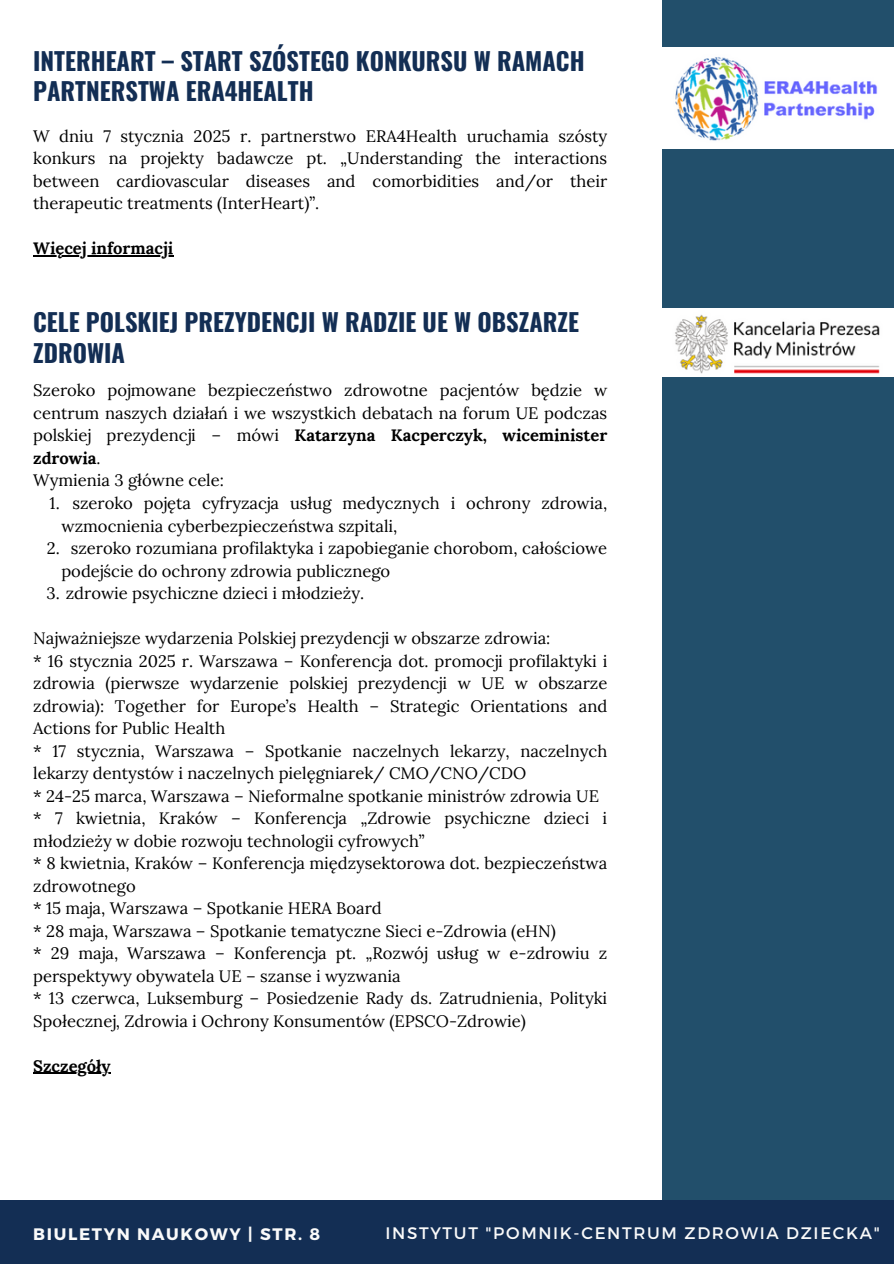
<style>
.page{position:relative;width:894px;height:1264px;background:#fff}
.page>*{position:absolute;margin:0;border:0;box-sizing:border-box;transform-origin:0 0}
.t1{font:700 24.45px/30.3px "Oswald";color:#132e54}
.t2{font:16.65px "Montserrat";letter-spacing:.1em;color:#fafafa}
.t3{font:700 16.65px "Montserrat";letter-spacing:.1em;color:#fafafa}
.t4{font:16.5px/22.5px "Lora";color:#000}
.t5{font:700 16.5px "Lora";color:#000}
.s1{font-weight:700}
</style>
<div class="page">
<div style="left:662px;top:0;width:231px;height:1199px;background:#224f6b"></div>
<div style="left:0;top:1199px;width:893px;height:64px;background:#132e54"></div>
<img style="left:662px;top:47px;width:231px;height:101px">
<img style="left:662px;top:308px;width:231px;height:68px">
<hr style="left:33px;top:255px;width:140px;height:1px;background:#000">
<hr style="left:33px;top:1072px;width:78px;height:1px;background:#000">
<p class="t1" style="left:33px;top:45px;width:553px">INTERHEART – START SZÓSTEGO KONKURSU W RAMACH<br>PARTNERSTWA ERA4HEALTH</p>
<h4 class="t4" style="left:33px;top:124px;width:575px;text-align:justify">W dniu 7 stycznia 2025 r. partnerstwo ERA4Health uruchamia szósty konkurs na projekty badawcze pt. „Understanding the interactions between cardiovascular diseases and comorbidities and/or their therapeutic treatments (InterHeart)”.</h4>
<h1 class="t5" style="left:33px;top:237px;width:142px">Więcej informacji</h1>
<p class="t1" style="left:33px;top:306px;width:547px">CELE POLSKIEJ PREZYDENCJI W RADZIE UE W OBSZARZE<br>ZDROWIA</p>
<p class="t4" style="left:33px;top:379px;width:575px;text-align:justify">Szeroko pojmowane bezpieczeństwo zdrowotne pacjentów będzie w centrum naszych działań i we wszystkich debatach na forum UE podczas polskiej prezydencji – mówi <span class="s1">Katarzyna Kacperczyk, wiceminister zdrowia</span>.</p>
<p class="t4" style="left:33px;top:469px;width:192px">Wymienia 3 główne cele:</p>
<p class="t4" style="left:61px;top:491px;width:547px;text-indent:11px">szeroko pojęta cyfryzacja usług medycznych i ochrony zdrowia, wzmocnienia cyberbezpieczeństwa szpitali,</p>
<p class="t4" style="left:50px;top:491px;width:12px">1.</p>
<p class="t4" style="left:61px;top:536px;width:547px;text-indent:9px">szeroko rozumiana profilaktyka i zapobieganie chorobom, całościowe podejście do ochrony zdrowia publicznego</p>
<p class="t4" style="left:47px;top:536px;width:14px">2.</p>
<p class="t4" style="left:46px;top:581px;width:319px">3. zdrowie psychiczne dzieci i młodzieży.</p>
<p class="t4" style="left:33px;top:626px;width:518px">Najważniejsze wydarzenia Polskiej prezydencji w obszarze zdrowia:</p>
<p class="t4" style="left:33px;top:649px;width:575px;text-align:justify">* 16 stycznia 2025 r. Warszawa – Konferencja dot. promocji profilaktyki i zdrowia (pierwsze wydarzenie polskiej prezydencji w UE w obszarze zdrowia): Together for Europe’s Health – Strategic Orientations and Actions for Public Health</p>
<p class="t4" style="left:33px;top:739px;width:575px">* 17 stycznia, Warszawa – Spotkanie naczelnych lekarzy, naczelnych lekarzy dentystów i naczelnych pielęgniarek/ CMO/CNO/CDO</p>
<p class="t4" style="left:33px;top:784px;width:567px">* 24-25 marca, Warszawa – Nieformalne spotkanie ministrów zdrowia UE</p>
<p class="t4" style="left:33px;top:806px;width:575px">* 7 kwietnia, Kraków – Konferencja „Zdrowie psychiczne dzieci i młodzieży w dobie rozwoju technologii cyfrowych”</p>
<p class="t4" style="left:33px;top:851px;width:575px">* 8 kwietnia, Kraków – Konferencja międzysektorowa dot. bezpieczeństwa zdrowotnego</p>
<p class="t4" style="left:33px;top:896px;width:350px">* 15 maja, Warszawa – Spotkanie HERA Board</p>
<p class="t4" style="left:33px;top:919px;width:524px">* 28 maja, Warszawa – Spotkanie tematyczne Sieci e-Zdrowia (eHN)</p>
<h4 class="t4" style="left:33px;top:941px;width:575px">* 29 maja, Warszawa – Konferencja pt. „Rozwój usług w e-zdrowiu z perspektywy obywatela UE – szanse i wyzwania</h4>
<p class="t4" style="left:33px;top:986px;width:575px">* 13 czerwca, Luksemburg – Posiedzenie Rady ds. Zatrudnienia, Polityki<br>Społecznej, Zdrowia i Ochrony Konsumentów (EPSCO-Zdrowie)</p>
<p class="t5" style="left:33px;top:1055px;width:79px">Szczegóły</p>
<p class="t3" style="left:33px;top:1222px;width:288px">BIULETYN NAUKOWY | STR. 8</p>
<h1 class="t2" style="left:385px;top:1222px;width:495px">INSTYTUT "POMNIK-CENTRUM ZDROWIA DZIECKA"</h1>
</div>
